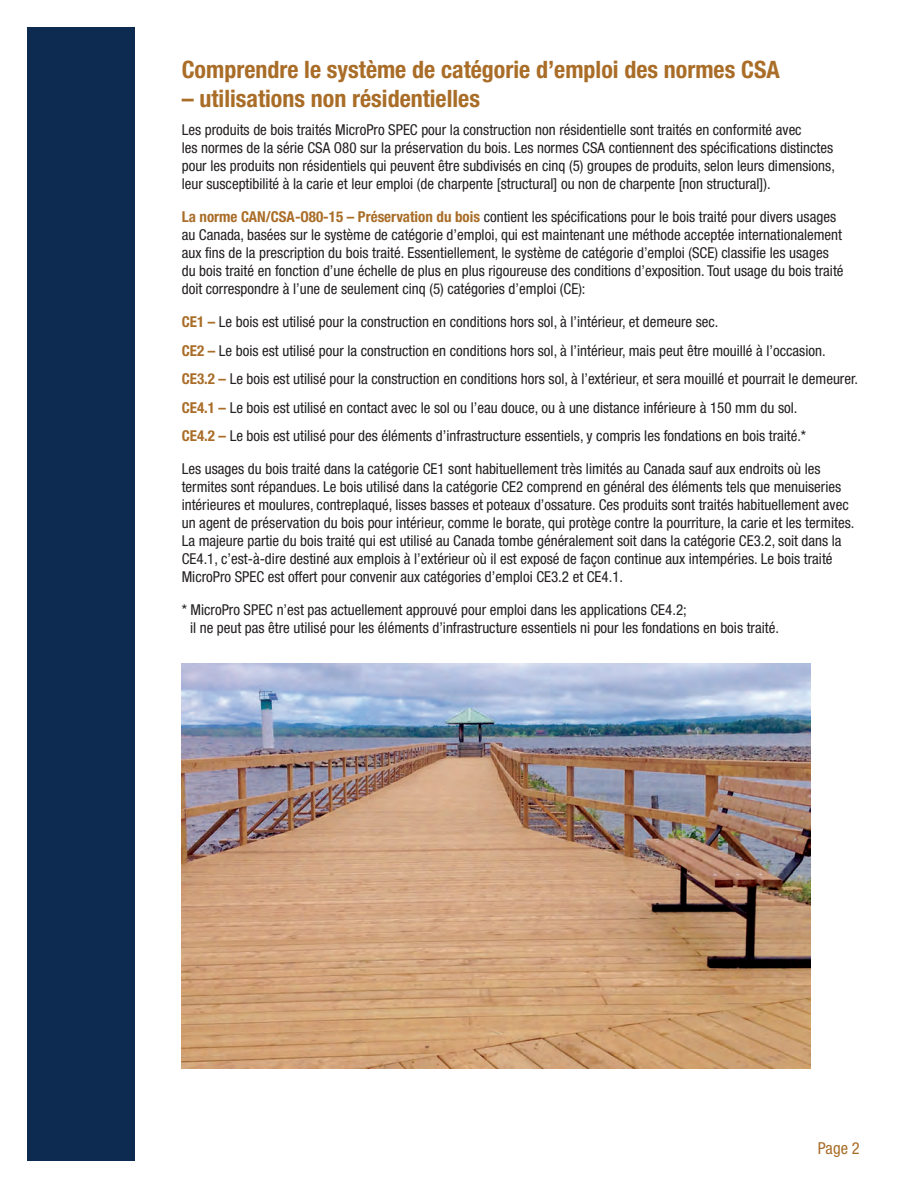
<style>
.page{position:relative;width:918px;height:1188px;background:#fff}
.page>*{position:absolute;margin:0;border:0;box-sizing:border-box;transform-origin:0 0}
.t1{font:700 condensed 24px "Helvetica Neue";color:#a96d28}
.t2{font:condensed 16.5px "Helvetica Neue";color:#a96d28}
.t3{font:condensed 15px/18px "Helvetica Neue";color:#231f20}
.s1{font-weight:700;color:#a96d28}
</style>
<div class="page">
<img style="left:182px;top:663px;width:628px;height:405px">
<div style="left:27px;top:27px;width:108px;height:1134px;background:#0d2b51"></div>
<h1 class="t1" style="left:182px;top:60px;width:600px">Comprendre le système de catégorie d’emploi des normes CSA</h1>
<h1 class="t1" style="left:182px;top:89px;width:300px">– utilisations non résidentielles</h1>
<p class="t3" style="left:182px;top:122px;width:655px">Les produits de bois traités MicroPro SPEC pour la construction non résidentielle sont traités en conformité avec<br>les normes de la série CSA O80 sur la préservation du bois. Les normes CSA contiennent des spécifications distinctes pour les produits non résidentiels qui peuvent être subdivisés en cinq (5) groupes de produits, selon leurs dimensions, leur susceptibilité à la carie et leur emploi (de charpente [structural] ou non de charpente [non structural]).</p>
<p class="t3" style="left:182px;top:209px;width:663px"><span class="s1">La norme CAN/CSA-O80-15 – Préservation du bois</span> contient les spécifications pour le bois traité pour divers usages au Canada, basées sur le système de catégorie d’emploi, qui est maintenant une méthode acceptée internationalement aux fins de la prescription du bois traité. Essentiellement, le système de catégorie d’emploi (SCE) classifie les usages du bois traité en fonction d’une échelle de plus en plus rigoureuse des conditions d’exposition. Tout usage du bois traité doit correspondre à l’une de seulement cinq (5) catégories d’emploi (CE):</p>
<p class="t3" style="left:182px;top:309px;width:678px;line-height:28.5px"><span class="s1">CE1 –</span> Le bois est utilisé pour la construction en conditions hors sol, à l’intérieur, et demeure sec.<br><span class="s1">CE2 –</span> Le bois est utilisé pour la construction en conditions hors sol, à l’intérieur, mais peut être mouillé à l’occasion.<br><span class="s1">CE3.2 –</span> Le bois est utilisé pour la construction en conditions hors sol, à l’extérieur, et sera mouillé et pourrait le demeurer.<br><span class="s1">CE4.1 –</span> Le bois est utilisé en contact avec le sol ou l’eau douce, ou à une distance inférieure à 150 mm du sol.<br><span class="s1">CE4.2 –</span> Le bois est utilisé pour des éléments d’infrastructure essentiels, y compris les fondations en bois traité.*</p>
<p class="t3" style="left:182px;top:461px;width:674px">Les usages du bois traité dans la catégorie CE1 sont habituellement très limités au Canada sauf aux endroits où les termites sont répandues. Le bois utilisé dans la catégorie CE2 comprend en général des éléments tels que menuiseries intérieures et moulures, contreplaqué, lisses basses et poteaux d’ossature. Ces produits sont traités habituellement avec un agent de préservation du bois pour intérieur, comme le borate, qui protège contre la pourriture, la carie et les termites.<br>La majeure partie du bois traité qui est utilisé au Canada tombe généralement soit dans la catégorie CE3.2, soit dans la CE4.1, c’est-à-dire destiné aux emplois à l’extérieur où il est exposé de façon continue aux intempéries. Le bois traité MicroPro SPEC est offert pour convenir aux catégories d’emploi CE3.2 et CE4.1.</p>
<p class="t3" style="left:190px;top:602px;width:590px;text-indent:-8px">* MicroPro SPEC n’est pas actuellement approuvé pour emploi dans les applications CE4.2;<br>il ne peut pas être utilisé pour les éléments d’infrastructure essentiels ni pour les fondations en bois traité.</p>
<p class="t2" style="left:818px;top:1142px;width:43px">Page 2</p>
</div>
